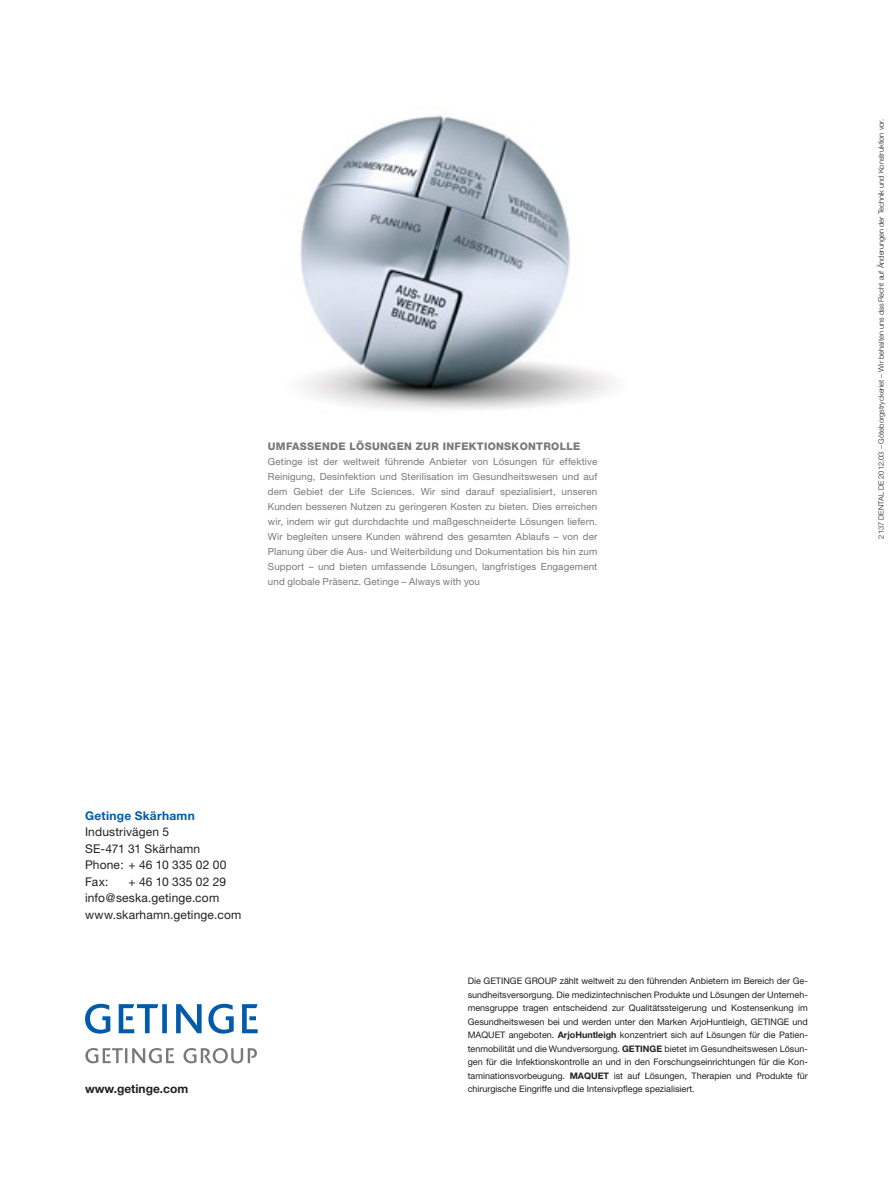
<style>
.page{position:relative;width:893px;height:1191px;background:#fff}
.page>*{position:absolute;margin:0;border:0;box-sizing:border-box;transform-origin:0 0}
.t1{font:12px/16.5px "Helvetica Neue";letter-spacing:.015em;color:#231f20}
.t2{font:700 12px "Helvetica Neue";color:#231f20}
.t3{font:700 12px "Helvetica Neue";letter-spacing:.025em;color:#015aaa}
.t4{font:800 10.5px "Helvetica Neue";letter-spacing:.03em;color:#76787b}
.t5{font:9.75px/15px "Helvetica Neue";letter-spacing:.015em;color:#76787b;text-align:justify}
.t6{font:9px/13.5px "Helvetica Neue";color:#231f20;text-align:justify}
.t7{font:300 7.5px "Helvetica Neue";color:#231f20}
.s1{font-weight:700}
</style>
<div class="page">
<svg style="left:85px;top:1048px;width:172px;height:15px"></svg>
<svg style="left:85px;top:1003px;width:173px;height:30px"></svg>
<img style="left:300px;top:115px;width:312px;height:295px">
<p class="t4" style="left:268px;top:440px;width:314px">UMFASSENDE LÖSUNGEN ZUR INFEKTIONSKONTROLLE</p>
<p class="t5" style="left:268px;top:454px;width:331px">Getinge ist der weltweit führende Anbieter von Lösungen für effektive Reinigung, Desinfektion und Sterilisation im Gesundheitswesen und auf dem Gebiet der Life Sciences. Wir sind darauf spezialisiert, unseren Kunden besseren Nutzen zu geringeren Kosten zu bieten. Dies erreichen wir, indem wir gut durchdachte und maßgeschneiderte Lösungen liefern.<br>Wir begleiten unsere Kunden während des gesamten Ablaufs – von der Planung über die Aus- und Weiterbildung und Dokumentation bis hin zum Support – und bieten umfassende Lösungen, langfristiges Engagement und globale Präsenz. Getinge – Always with you</p>
<p class="t7" style="left:876px;top:538px;width:421px;rotate:-90deg">2137 DENTAL DE 2012.03 – Göteborgstryckeriet – Wir behalten uns das Recht auf Änderungen der Technik und Konstruktion vor.</p>
<h1 class="t3" style="left:85px;top:808px;width:111px">Getinge Skärhamn</h1>
<h1 class="t1" style="left:85px;top:823px;width:143px">Industrivägen 5<br>SE-471 31 Skärhamn<br>Phone: + 46 10 335 02 00<br>Fax:</h1>
<h1 class="t1" style="left:85px;top:873px;width:158px;text-indent:44px">+ 46 10 335 02 29 info@seska.getinge.com www.skarhamn.getinge.com</h1>
<p class="t6" style="left:468px;top:974px;width:342px">Die GETINGE GROUP zählt weltweit zu den führenden Anbietern im Bereich der Ge&shy;sundheitsversorgung. Die medizintechnischen Produkte und Lösungen der Unterneh&shy;mensgruppe tragen entscheidend zur Qualitätssteigerung und Kostensenkung im Gesundheitswesen bei und werden unter den Marken ArjoHuntleigh, GETINGE und MAQUET angeboten. <span class="s1">ArjoHuntleigh</span> konzentriert sich auf Lösungen für die Patien&shy;tenmobilität und die Wundversorgung. <span class="s1">GETINGE</span> bietet im Gesundheitswesen Lösun&shy;gen für die Infektionskontrolle an und in den Forschungseinrichtungen für die Kon&shy;taminationsvorbeugung. <span class="s1">MAQUET</span> ist auf Lösungen, Therapien und Produkte für</p>
<h1 class="t2" style="left:85px;top:1081px;width:105px">www.getinge.com</h1>
<p class="t6" style="left:468px;top:1082px;width:228px">chirurgische Eingriffe und die Intensivpflege spezialisiert.</p>
</div>
